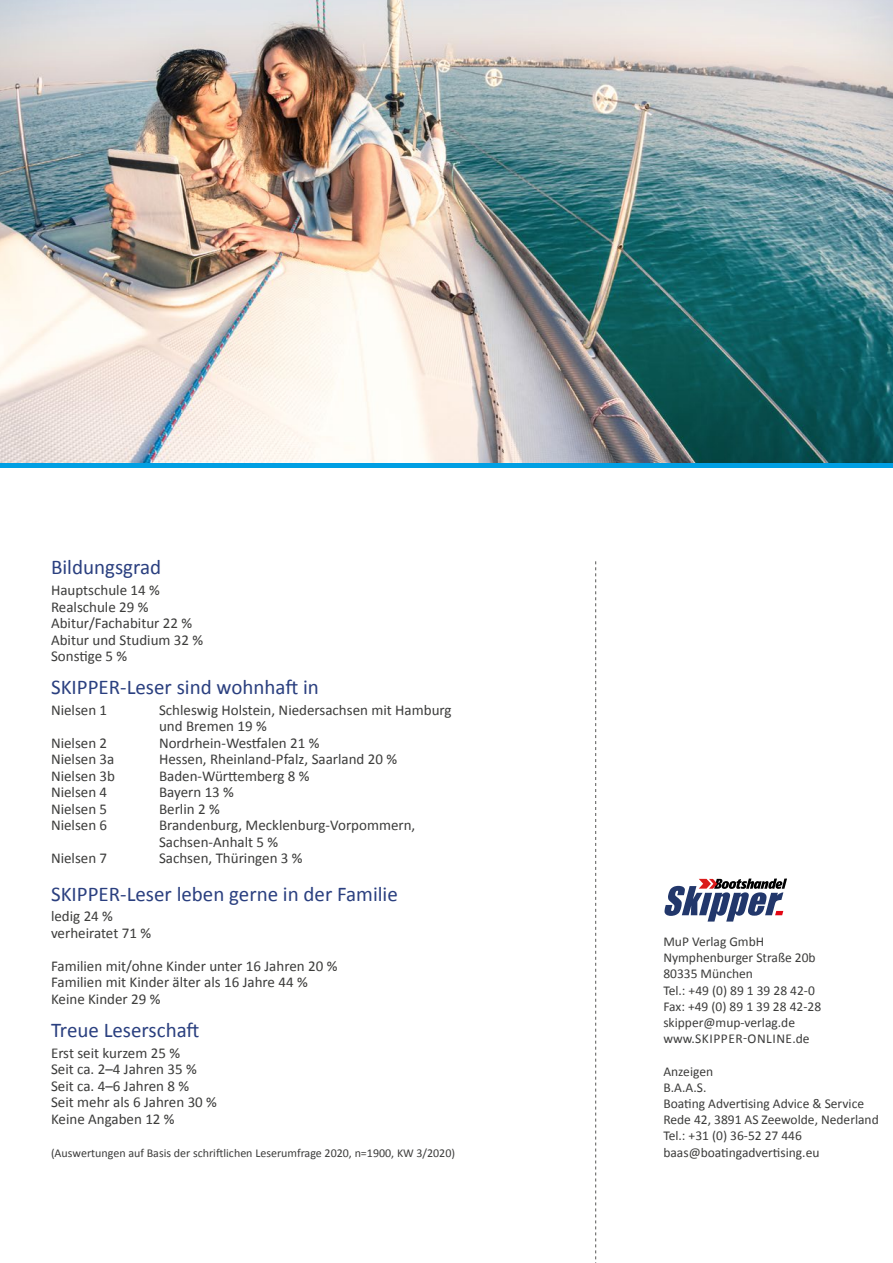
<style>
.page{position:relative;width:893px;height:1263px;background:#fff}
.page>*{position:absolute;margin:0;border:0;box-sizing:border-box;transform-origin:0 0}
.t1{font:21px "Calibri";color:#2a3f7f}
.t2{font:15px/16.5px "Calibri";color:#3c3c3b}
.t3{font:13.5px/16.2px "Calibri";color:#3c3c3b}
.t4{font:12px "Calibri";color:#3c3c3b}
</style>
<div class="page">
<svg style="left:595px;top:561px;width:1px;height:702px"></svg>
<img style="left:0;top:0;width:893px;height:462px">
<svg style="left:664px;top:878px;width:123px;height:43px"></svg>
<h1 class="t1" style="left:51px;top:554px;width:112px">Bildungsgrad</h1>
<p class="t2" style="left:51px;top:582px;width:154px">Hauptschule 14 %<br>Realschule 29 %<br>Abitur/Fachabitur 22 %<br>Abitur und Studium 32 %<br>Sonstige 5 %</p>
<h1 class="t1" style="left:51px;top:674px;width:269px">SKIPPER-Leser sind wohnhaft in</h1>
<p class="t2" style="left:51px;top:702px;width:58px">Nielsen 1</p>
<p class="t2" style="left:159px;top:702px;width:294px">Schleswig Holstein, Niedersachsen mit Hamburg und Bremen 19 %</p>
<p class="t2" style="left:51px;top:735px;width:58px">Nielsen 2</p>
<p class="t2" style="left:159px;top:735px;width:162px">Nordrhein-Westfalen 21 %</p>
<p class="t2" style="left:51px;top:751px;width:65px">Nielsen 3a</p>
<p class="t2" style="left:159px;top:751px;width:240px">Hessen, Rheinland-Pfalz, Saarland 20 %</p>
<p class="t2" style="left:51px;top:768px;width:66px">Nielsen 3b</p>
<p class="t2" style="left:159px;top:768px;width:152px">Baden-Württemberg 8 %</p>
<p class="t2" style="left:51px;top:784px;width:58px">Nielsen 4</p>
<p class="t2" style="left:159px;top:784px;width:76px">Bayern 13 %</p>
<p class="t2" style="left:51px;top:801px;width:58px">Nielsen 5</p>
<p class="t2" style="left:159px;top:801px;width:62px">Berlin 2 %</p>
<p class="t2" style="left:51px;top:817px;width:58px">Nielsen 6</p>
<p class="t2" style="left:159px;top:817px;width:258px">Brandenburg, Mecklenburg-Vorpommern,<br>Sachsen-Anhalt 5 %</p>
<p class="t2" style="left:51px;top:850px;width:58px">Nielsen 7</p>
<p class="t2" style="left:159px;top:850px;width:145px">Sachsen, Thüringen 3 %</p>
<h1 class="t1" style="left:51px;top:880px;width:348px">SKIPPER-Leser leben gerne in der Familie</h1>
<p class="t2" style="left:51px;top:908px;width:102px">ledig 24 % verheiratet 71 %</p>
<p class="t2" style="left:51px;top:958px;width:288px">Familien mit/ohne Kinder unter 16 Jahren 20 %<br>Familien mit Kinder älter als 16 Jahre 44 %<br>Keine Kinder 29 %</p>
<h1 class="t1" style="left:51px;top:1017px;width:150px">Treue Leserschaft</h1>
<p class="t2" style="left:51px;top:1044px;width:167px">Erst seit kurzem 25 %<br>Seit ca. 2–4 Jahren 35 %<br>Seit ca. 4–6 Jahren 8 %<br>Seit mehr als 6 Jahren 30 %<br>Keine Angaben 12 %</p>
<p class="t4" style="left:51px;top:1145px;width:406px">(Auswertungen auf Basis der schriftlichen Leserumfrage 2020, n=1900, KW 3/2020)</p>
<p class="t3" style="left:663px;top:933px;width:159px">MuP Verlag GmbH<br>Nymphenburger Straße 20b<br>80335 München<br>Tel.: +49 (0) 89 1 39 28 42-0<br>Fax: +49 (0) 89 1 39 28 42-28 skipper@mup-verlag.de www.SKIPPER-ONLINE.de</p>
<p class="t3" style="left:663px;top:1063px;width:217px">Anzeigen<br>B.A.A.S.<br>Boating Advertising Advice &amp; Service<br>Rede 42, 3891 AS Zeewolde, Nederland<br>Tel.: +31 (0) 36-52 27 446 baas@boatingadvertising.eu</p>
</div>
